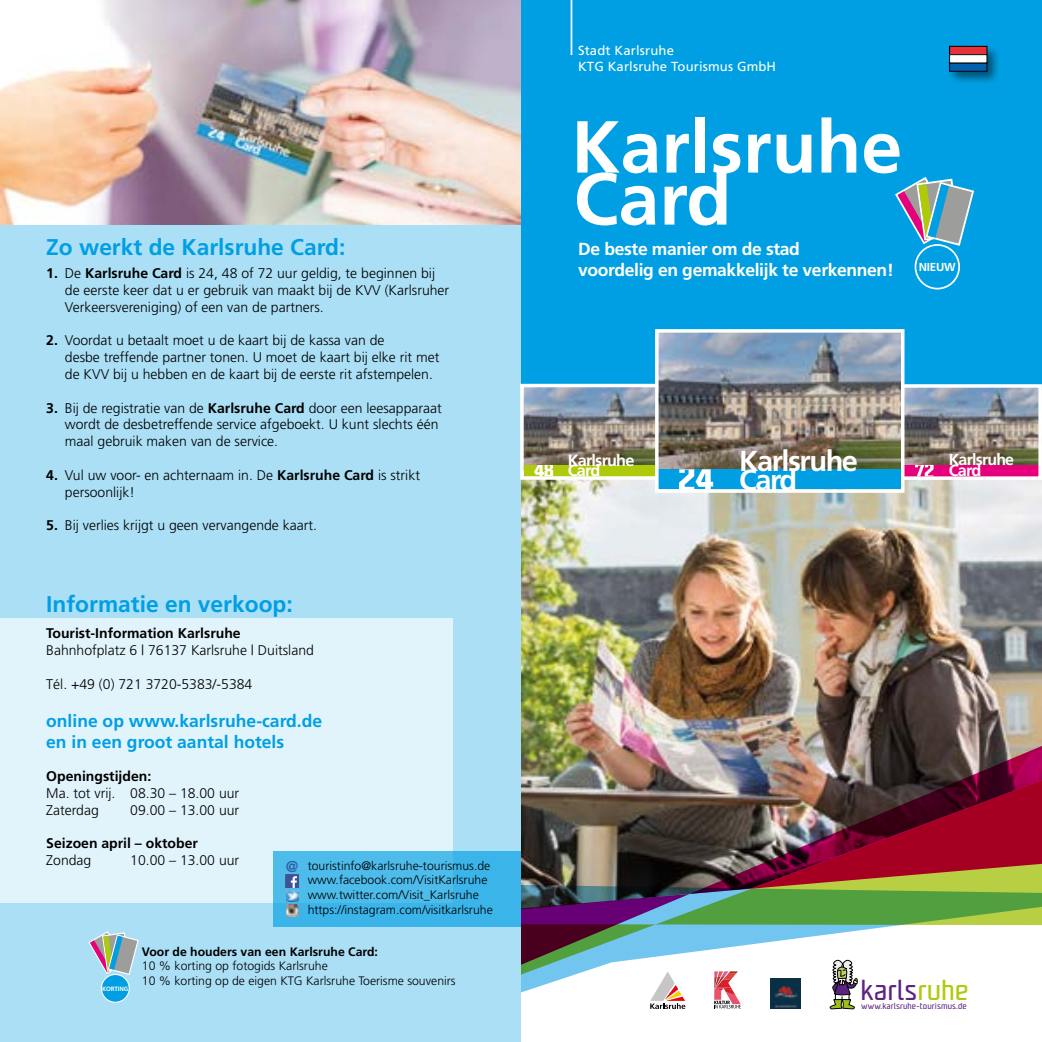
<style>
.page{position:relative;width:1042px;height:1042px;background:#fff}
.page>*{position:absolute;margin:0;border:0;box-sizing:border-box;transform-origin:0 0}
.t1{font:700 73.5px/52px "Frutiger";color:#fff}
.t2{font:700 29.05px "Frutiger";letter-spacing:-.05em;color:#fff}
.t3{font:27.3px "Unicod Sans";color:#5c2483}
.t4{font:700 22.75px "Frutiger";color:#009fe3}
.t5{font:700 17.5px/21px "Frutiger";letter-spacing:-.02em;color:#fff}
.t6{font:700 17.5px/21px "Frutiger";color:#009fe3}
.t7{font:700 16.28px "Frutiger";letter-spacing:-.05em;color:#fff}
.t8{font:700 15.92px "Frutiger";letter-spacing:-.05em;color:#fff}
.t9{font:700 15.75px "Frutiger";color:#3363ac}
.t10{font:300 14px/16.8px "Frutiger";color:#000}
.t11{font:700 14px "Frutiger";color:#000}
.t12{font:13.12px/15.8px "Frutiger LT Std";letter-spacing:.01em;color:#fff}
.t13{font:300 12.25px/14.7px "Frutiger";color:#000}
.t14{font:700 12.25px "Frutiger";color:#000}
.t15{font:700 11.55px "Frutiger";letter-spacing:-.02em;color:#fff}
.t16{font:8.4px "Unicod Sans";letter-spacing:.01em;color:#5c2483}
.t17{font:700 6.3px "Frutiger";letter-spacing:-.02em;color:#fff}
.s1{font-weight:700}
.s2{color:#afca0b}
</style>
<div class="page">
<div style="left:521px;top:0;width:521px;height:481px;background:#009fe3"></div>
<img style="left:521px;top:496px;width:521px;height:42px">
<hr style="left:570px;top:0;width:2px;height:55px;background:#fff">
<img style="left:521px;top:538px;width:521px;height:145px">
<img style="left:521px;top:683px;width:521px;height:327px">
<div style="left:914px;top:244px;width:46px;height:45px;border:2px solid #fff;border-radius:50%"></div>
<svg style="left:895px;top:177px;width:79px;height:70px"></svg>
<div style="left:0;top:0;width:521px;height:1042px;background:#abdff5"></div>
<div style="left:0;top:618px;width:453px;height:285px;background:#e2f4fb"></div>
<svg style="left:273px;top:851px;width:248px;height:76px;background:#43b7e9"></svg>
<div style="left:286px;top:874px;width:12px;height:13px;background:#3e5294"></div>
<svg style="left:286px;top:876px;width:12px;height:40px"></svg>
<div style="left:101px;top:974px;width:28px;height:28px;background:#009fe3;border-radius:50%"></div>
<div style="left:101px;top:974px;width:29px;height:29px;border:1px solid #fff;border-radius:50%"></div>
<svg style="left:88px;top:931px;width:51px;height:45px"></svg>
<img style="left:0;top:0;width:521px;height:224px">
<svg style="left:650px;top:971px;width:35px;height:38px"></svg>
<svg style="left:830px;top:960px;width:28px;height:49px"></svg>
<img style="left:770px;top:979px;width:31px;height:30px">
<svg style="left:714px;top:971px;width:27px;height:37px"></svg>
<div style="left:947px;top:44px;width:54px;height:40px;background:#000;opacity:.5"></div>
<div style="left:949px;top:46px;width:38px;height:9px;background:#e73037"></div>
<div style="left:949px;top:46px;width:38px;height:9px;border:1px solid #000"></div>
<div style="left:949px;top:63px;width:38px;height:8px;background:#0061ad"></div>
<div style="left:949px;top:63px;width:38px;height:8px;border:1px solid #000"></div>
<div style="left:949px;top:55px;width:38px;height:8px;background:#fff"></div>
<img style="left:520px;top:329px;width:522px;height:167px">
<h3 class="t4" style="left:46px;top:234px;width:301px">Zo werkt de Karlsruhe Card:</h3>
<p class="t10" style="left:65px;top:265px;width:386px;text-indent:-19px"><span class="s1">1.</span> De <span class="s1">Karlsruhe Card</span> is 24, 48 of 72 uur geldig, te beginnen bij de eerste keer dat u er gebruik van maakt bij de KVV (Karlsruher<br>Verkeersvereniging) of een van de partners.</p>
<p class="t10" style="left:65px;top:332px;width:376px;text-indent:-19px"><span class="s1">2.</span> Voordat u betaalt moet u de kaart bij de kassa van de<br>desbe treffende partner tonen. U moet de kaart bij elke rit met de KVV bij u hebben en de kaart bij de eerste rit afstempelen.</p>
<p class="t10" style="left:65px;top:399px;width:378px;text-indent:-19px"><span class="s1">3.</span> Bij de registratie van de <span class="s1">Karlsruhe Card</span> door een leesapparaat wordt de desbetreffende service afgeboekt. U kunt slechts één maal gebruik maken van de service.</p>
<p class="t10" style="left:65px;top:466px;width:356px;text-indent:-19px"><span class="s1">4.</span> Vul uw voor- en achternaam in. De <span class="s1">Karlsruhe Card</span> is strikt persoonlijk!</p>
<p class="t10" style="left:46px;top:517px;width:272px"><span class="s1">5.</span> Bij verlies krijgt u geen vervangende kaart.</p>
<h3 class="t4" style="left:46px;top:591px;width:248px">Informatie en verkoop:</h3>
<p class="t11" style="left:46px;top:625px;width:196px">Tourist-Information Karlsruhe</p>
<p class="t10" style="left:46px;top:642px;width:269px">Bahnhofplatz 6 | 76137 Karlsruhe | Duitsland</p>
<p class="t10" style="left:46px;top:675px;width:208px">Tél. +49 (0) 721 3720-5383/-5384</p>
<p class="t6" style="left:46px;top:710px;width:277px">online op www.karlsruhe-card.de en in een groot aantal hotels</p>
<p class="t11" style="left:46px;top:768px;width:107px">Openingstijden:</p>
<p class="t10" style="left:46px;top:785px;width:194px">Ma. tot vrij. 08.30 – 18.00 uur<br>Zaterdag</p>
<p class="t10" style="left:130px;top:801px;width:110px">09.00 – 13.00 uur</p>
<p class="t11" style="left:46px;top:835px;width:153px">Seizoen april – oktober</p>
<p class="t10" style="left:46px;top:852px;width:47px">Zondag</p>
<p class="t10" style="left:130px;top:852px;width:110px">10.00 – 13.00 uur</p>
<p class="t13" style="left:308px;top:858px;width:187px">touristinfo@karlsruhe-tourismus.de www.facebook.com/VisitKarlsruhe www.twitter.com/Visit_Karlsruhe https://instagram.com/visitkarlsruhe</p>
<p class="t9" style="left:286px;top:857px;width:14px">@</p>
<p class="t17" style="left:102px;top:984px;width:28px">KORTING</p>
<p class="t14" style="left:142px;top:944px;width:237px">Voor de houders van een Karlsruhe Card:</p>
<p class="t13" style="left:142px;top:959px;width:315px">10 % korting op fotogids Karlsruhe<br>10 % korting op de eigen KTG Karlsruhe Toerisme souvenirs</p>
<p class="t12" style="left:578px;top:43px;width:200px">Stadt Karlsruhe<br>KTG Karlsruhe Tourismus GmbH</p>
<h1 class="t1" style="left:571px;top:120px;width:332px">Karlsruhe<br>Card</h1>
<p class="t5" style="left:578px;top:239px;width:317px">De beste manier om de stad<br>voordelig en gemakkelijk te verkennen!</p>
<p class="t15" style="left:919px;top:260px;width:38px">NIEUW</p>
<p class="t7" style="left:568px;top:450px;width:68px">Karlsruhe</p>
<p class="t7" style="left:568px;top:461px;width:34px">Card</p>
<h2 class="t2" style="left:739px;top:443px;width:120px">Karlsruhe</h2>
<h2 class="t2" style="left:739px;top:462px;width:59px">Card</h2>
<p class="t8" style="left:949px;top:450px;width:67px">Karlsruhe</p>
<p class="t7" style="left:949px;top:461px;width:34px">Card</p>
<h3 class="t3" style="left:860px;top:971px;width:110px">karls<span class="s2">ruhe</span></h3>
<p class="t16" style="left:861px;top:1000px;width:107px">www.karlsruhe-tourismus.de</p>
</div>
